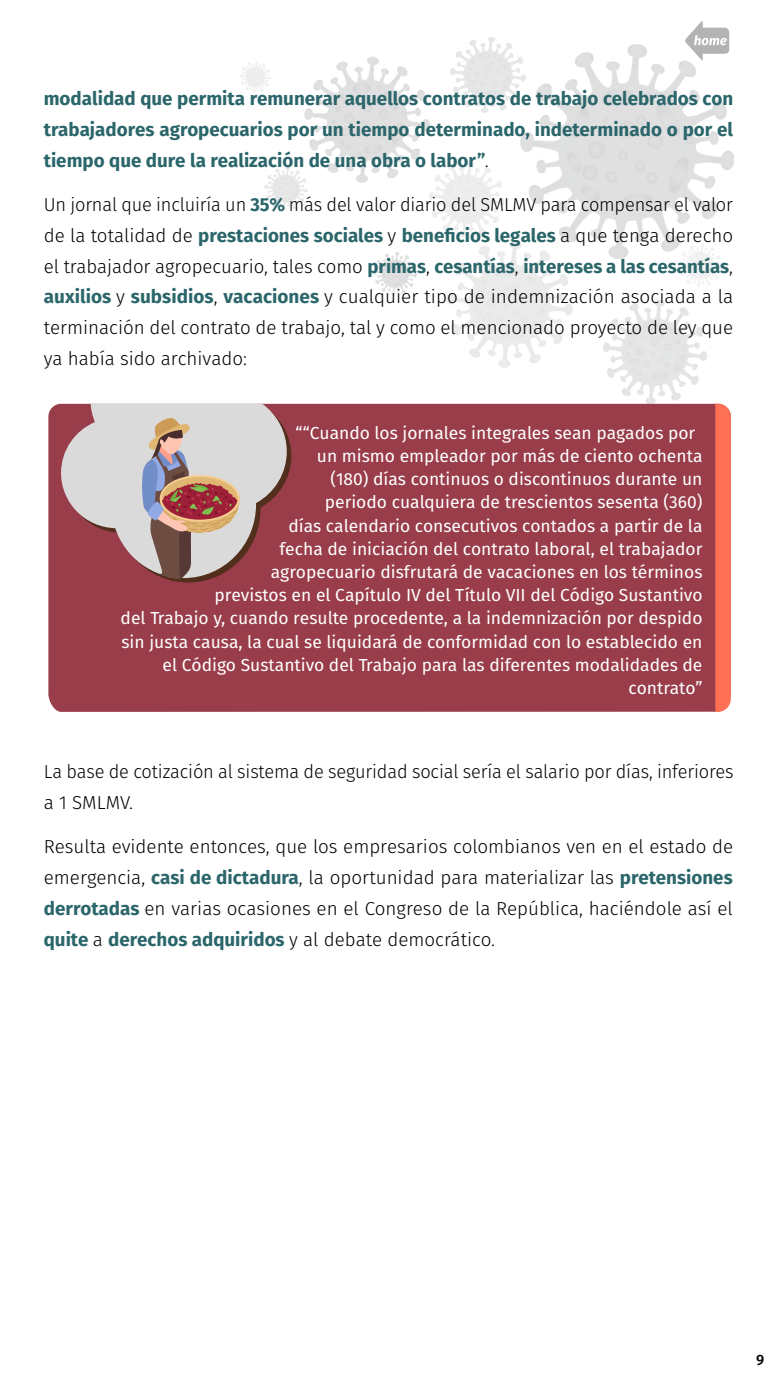
<style>
.page{position:relative;width:777px;height:1380px;background:#fff}
.page>*{position:absolute;margin:0;border:0;box-sizing:border-box;transform-origin:0 0}
.t1{font:300 18.75px/30.8px "Fira Sans";letter-spacing:-.005em;color:#000;text-align:justify}
.t2{font:700 18.75px/30.8px "Fira Sans";color:#2b666b;text-align:justify}
.t3{font:17.44px "Fira Sans";color:#fff}
.t4{font:500 15px "Fira Sans";color:#000}
.s1{font-weight:300;font-style:italic;color:#000}
.s2{font-weight:700;color:#2b666b}
</style>
<div class="page">
<img style="left:240px;top:38px;width:492px;height:365px">
<svg style="left:684px;top:21px;width:45px;height:41px"></svg>
<div style="left:48px;top:404px;width:667px;height:308px;background:#993d4a"></div>
<svg style="left:715px;top:404px;width:15px;height:308px;background:#fc7156"></svg>
<svg style="left:61px;top:404px;width:230px;height:179px;background:#bb9a9b"></svg>
<p class="t2" style="left:44px;top:82px;width:690px">modalidad que permita remunerar aquellos contratos de trabajo celebrados con trabajadores agropecuarios por un tiempo determinado, indeterminado o por el tiempo que dure la realización de una obra o labor”<span class="s1">.</span></p>
<p class="t1" style="left:44px;top:189px;width:690px">Un jornal que incluiría un <span class="s2">35%</span> más del valor diario del SMLMV para compensar el valor de la totalidad de <span class="s2">prestaciones sociales</span> y <span class="s2">beneficios legales</span> a que tenga derecho el trabajador agropecuario, tales como <span class="s2">primas</span>, <span class="s2">cesantías</span>, <span class="s2">intereses a las cesantías</span>, <span class="s2">auxilios</span> y <span class="s2">subsidios</span>, <span class="s2">vacaciones</span> y cualquier tipo de indemnizació n asociada a la terminación del contrato de trabajo, tal y como el mencionado proyecto de ley que ya había sido archivado:</p>
<p class="t3" style="left:295px;top:420px;width:401px">““Cuando los jornales integrales sean pagados por</p>
<p class="t3" style="left:317px;top:443px;width:387px">un mismo empleador por más de ciento ochenta</p>
<p class="t3" style="left:330px;top:466px;width:373px">(180) días continuos o discontinuos durante un</p>
<p class="t3" style="left:324px;top:489px;width:379px">periodo cualquiera de trescientos sesenta (360)</p>
<p class="t3" style="left:288px;top:512px;width:415px">días calendario consecutivos contados a partir de la</p>
<p class="t3" style="left:279px;top:536px;width:424px">fecha de iniciación del contrato laboral, el trabajador</p>
<p class="t3" style="left:271px;top:559px;width:433px">agropecuario disfrutará de vacaciones en los términos</p>
<p class="t3" style="left:214px;top:582px;width:489px">previstos en el Capítulo IV del Título VII del Código Sustantivo</p>
<p class="t3" style="left:121px;top:605px;width:583px">del Trabajo y, cuando resulte procedente, a la indemnización por despido</p>
<p class="t3" style="left:121px;top:628px;width:582px">sin justa causa, la cual se liquidará de conformidad con lo establecido en</p>
<p class="t3" style="left:162px;top:652px;width:541px">el Código Sustantivo del Trabajo para las diferentes modalidades de</p>
<p class="t3" style="left:628px;top:675px;width:75px">contrato”</p>
<p class="t1" style="left:44px;top:756px;width:691px">La base de cotización al sistema de seguridad social sería el salario por días, inferiores a 1 SMLMV.</p>
<p class="t1" style="left:44px;top:831px;width:690px">Resulta evidente entonces, que los empresarios colombianos ven en el estado de emergencia, <span class="s2">casi de dictadura</span>, la oportunidad para materializar las <span class="s2">pretensiones derrotadas</span> en varias ocasiones en el Congreso de la República, haciéndole así el <span class="s2">quite</span> a <span class="s2">derechos adquiridos</span> y al debate democrático.</p>
<p class="t4" style="left:756px;top:1348px;width:10px">9</p>
</div>
